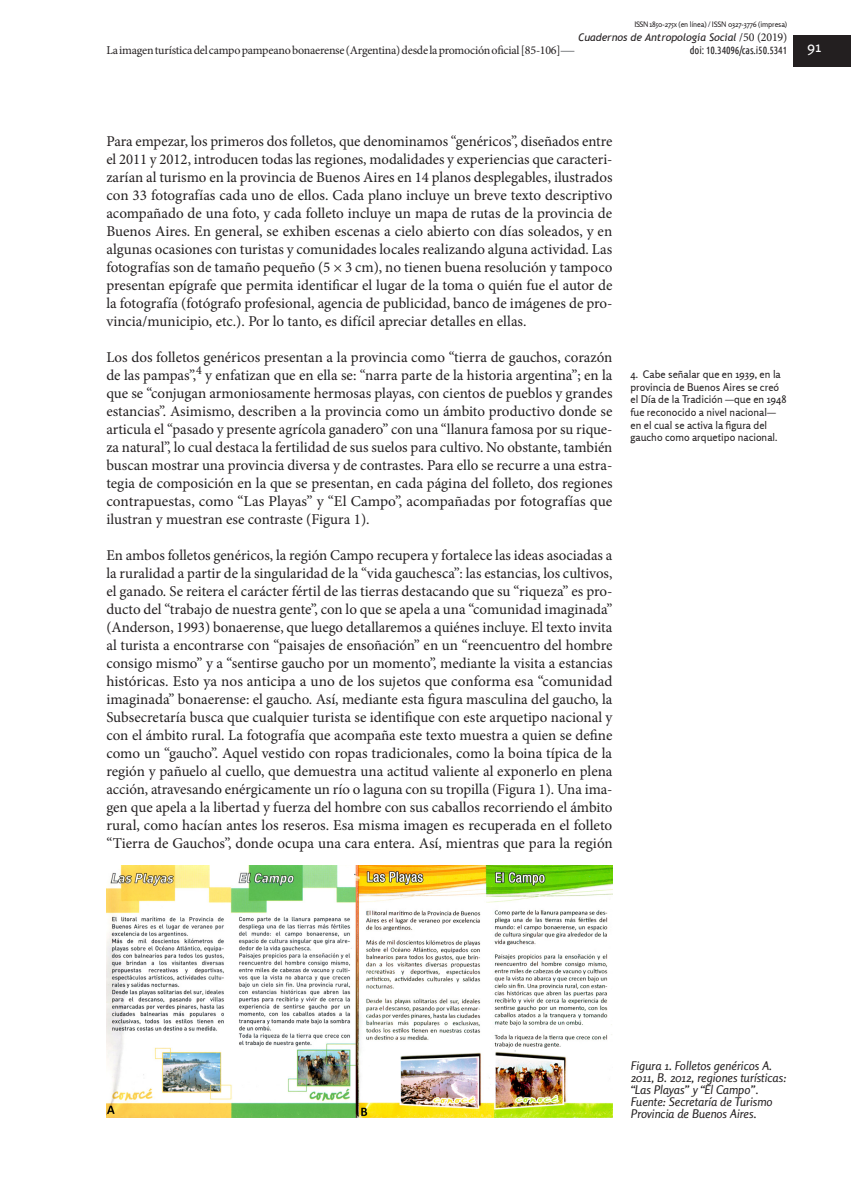
<style>
.page{position:relative;width:851px;height:1191px;background:#fff}
.page>*{position:absolute;margin:0;border:0;box-sizing:border-box;transform-origin:0 0}
.Art____Texto_princip{font:15px/18px "Minion Pro";color:#231f20;text-align:justify}
.t1{font:15px "Rosario";color:#fff}
.Img____Epígrafe_infe{font:italic 12px/12px "Rosario";color:#231f20}
.t2{font:12px "Minion Pro";letter-spacing:-.02em;color:#231f20}
.t3{font:10.5px/12.6px "Rosario";color:#231f20}
.t4{font:italic 10.5px "Trebuchet MS";color:#231f20}
.t5{font:10.5px "Ubuntu Condensed";letter-spacing:-.01em;color:#231f20}
.t6{font:7.5px "Rosario";letter-spacing:-.02em;color:#231f20}
.s1{font-family:"Minion Pro";font-style:normal;font-size:12px}
.s2{font-style:italic}
</style>
<div class="page">
<hr style="left:142px;top:51px;width:432px;height:1px;background:#808285">
<div style="left:793px;top:35px;width:57px;height:31px;background:#231f20"></div>
<div style="left:106px;top:43px;width:454px;height:15px;background:#fff"></div>
<img style="left:106px;top:866px;width:506px;height:252px">
<p class="t6" style="left:634px;top:20px;width:154px">ISSN 1850-275x (en línea) / ISSN 0327-3776 (impresa)</p>
<p class="t4" style="left:578px;top:31px;width:210px">Cuadernos de Antropología Social <span class="s1">/50 (2019)</span></p>
<p class="t2" style="left:106px;top:42px;width:455px">La imagen turística del campo pampeano bonaerense (Argentina) desde la promoción oficial [85<span class="s2">-</span>106]</p>
<p class="t5" style="left:689px;top:44px;width:99px">doi: 10.34096/cas.i50.5341</p>
<p class="t1" style="left:807px;top:38px;width:15px">91</p>
<p class="Art____Texto_princip" style="left:106px;top:132px;width:507px">Para empezar, los primeros dos folletos, que denominamos “genéricos”, diseñados entre el 2011 y 2012, introducen todas las regiones, modalidades y experiencias que caracteri&shy;zarían al turismo en la provincia de Buenos Aires en 14 planos desplegables, ilustrados con 33 fotografías cada uno de ellos. Cada plano incluye un breve texto descriptivo acompañado de una foto, y cada folleto incluye un mapa de rutas de la provincia de Buenos Aires. En general, se exhiben escenas a cielo abierto con días soleados, y en algunas ocasiones con turistas y comunidades locales realizando alguna actividad. Las fotografías son de tamaño pequeño (5 × 3 cm), no tienen buena resolución y tampoco presentan epígrafe que permita identificar el lugar de la toma o quién fue el autor de la fotografía (fotógrafo profesional, agencia de publicidad, banco de imágenes de pro&shy;vincia/municipio, etc.). Por lo tanto, es difícil apreciar detalles en ellas.</p>
<p class="Art____Texto_princip" style="left:106px;top:348px;width:507px">Los dos folletos genéricos presentan a la provincia como “tierra de gauchos, corazón de las pampas”,<sup>4</sup> y enfatizan que en ella se: “narra parte de la historia argentina”; en la que se “conjugan armoniosamente hermosas playas, con cientos de pueblos y grandes estancias”. Asimismo, describen a la provincia como un ámbito productivo donde se articula el “pasado y presente agrícola ganadero” con una “llanura famosa por su rique&shy;za natural”, lo cual destaca la fertilidad de sus suelos para cultivo. No obstante, también buscan mostrar una provincia diversa y de contrastes. Para ello se recurre a una estra&shy;tegia de composición en la que se presentan, en cada página del folleto, dos regiones contrapuestas, como “Las Playas” y “El Campo”, acompañadas por fotografías que ilustran y muestran ese contraste (Figura 1).</p>
<p class="Art____Texto_princip" style="left:106px;top:546px;width:508px">En ambos folletos genéricos, la región Campo recupera y fortalece las ideas asociadas a la ruralidad a partir de la singularidad de la “vida gauchesca”: las estancias, los cultivos, el ganado. Se reitera el carácter fértil de las tierras destacando que su “riqueza” es pro&shy;ducto del “trabajo de nuestra gente”, con lo que se apela a una “comunidad imaginada” (Anderson, 1993) bonaerense, que luego detallaremos a quiénes incluye. El texto invita al turista a encontrarse con “paisajes de ensoñación” en un “reencuentro del hombre consigo mismo” y a “sentirse gaucho por un momento”, mediante la visita a estancias históricas. Esto ya nos anticipa a uno de los sujetos que conforma esa “comunidad imaginada” bonaerense: el gaucho. Así, mediante esta figura masculina del gaucho, la Subsecretaría busca que cualquier turista se identifique con este arquetipo nacional y con el ámbito rural. La fotografía que acompaña este texto muestra a quien se define como un “gaucho”. Aquel vestido con ropas tradicionales, como la boina típica de la región y pañuelo al cuello, que demuestra una actitud valiente al exponerlo en plena acción, atravesando enérgicamente un río o laguna con su tropilla (Figura 1). Una ima&shy;gen que apela a la libertad y fuerza del hombre con sus caballos recorriendo el ámbito rural, como hacían antes los reseros. Esa misma imagen es recuperada en el folleto “Tierra de Gauchos”, donde ocupa una cara entera. Así, mientras que para la región</p>
<p class="t3" style="left:630px;top:368px;width:158px">4. Cabe señalar que en 1939, en la provincia de Buenos Aires se creó el Día de la Tradición —que en 1948 fue reconocido a nivel nacional— en el cual se activa la figura del gaucho como arquetipo nacional.</p>
<p class="Img____Epígrafe_infe" style="left:630px;top:1059px;width:157px">Figura 1. Folletos genéricos A.<br>2011, B. 2012, regiones turísticas: “Las Playas” y “El Campo”.<br>Fuente: Secretaría de Turismo<br>Provincia de Buenos Aires.</p>
</div>
